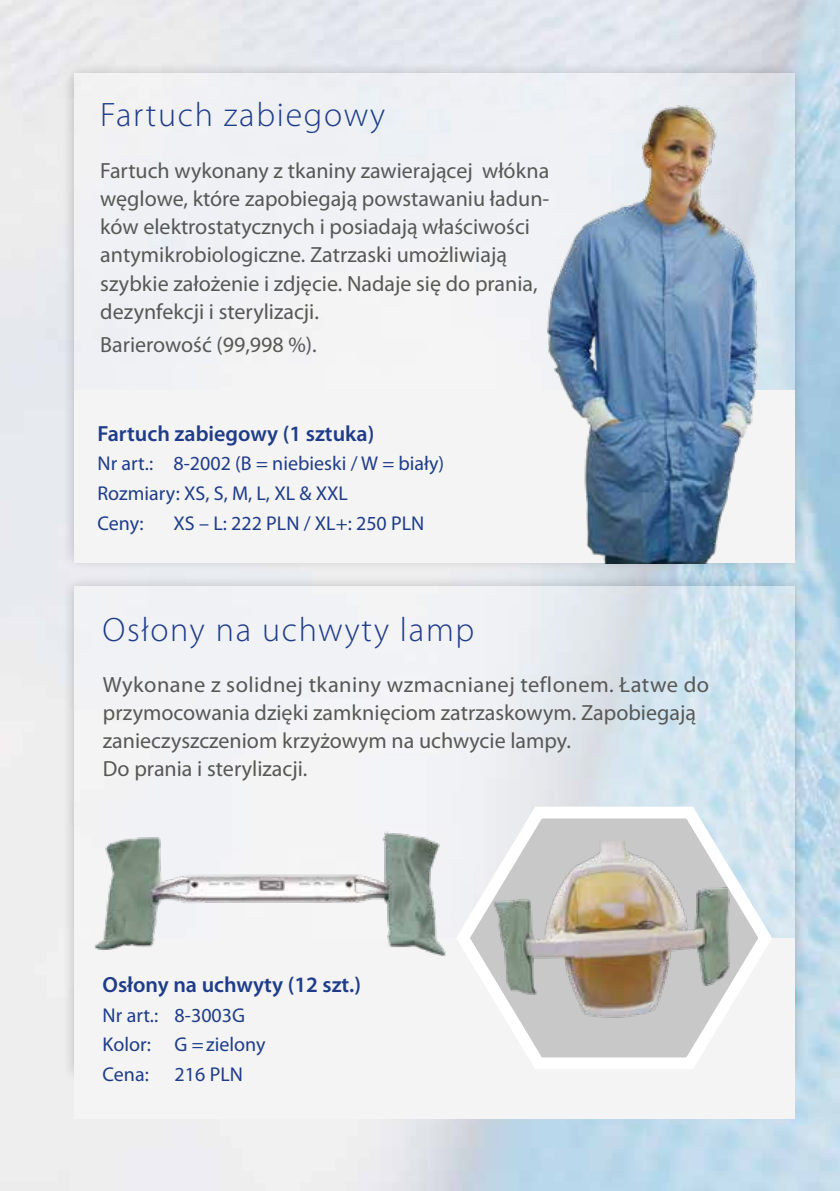
<style>
.page{position:relative;width:840px;height:1191px;background:#fff}
.page>*{position:absolute;margin:0;border:0;box-sizing:border-box;transform-origin:0 0}
.t1{font:300 34px "Myriad Pro";letter-spacing:.05em;color:#1f3c89}
.t2{font:22px/28px "Myriad Pro";color:#575756}
.t3{font:600 22px "Myriad Pro";color:#1f3c89}
.t4{font:20px/29.6px "Myriad Pro";color:#1f3c89}
</style>
<div class="page">
<div style="left:62px;top:575px;width:744px;height:509px;background:#000;opacity:.58"></div>
<svg style="left:74px;top:586px;width:720px;height:352px;fill:#f0f2f4"></svg>
<div style="left:74px;top:938px;width:720px;height:180px;background:#f4f4f4"></div>
<div style="left:62px;top:62px;width:744px;height:509px;background:#000;opacity:.58"></div>
<div style="left:74px;top:74px;width:720px;height:485px;background:#eff1f4"></div>
<div style="left:74px;top:390px;width:720px;height:173px;background:#f4f4f4"></div>
<img style="left:547px;top:78px;width:292px;height:485px">
<img style="left:94px;top:831px;width:354px;height:125px">
<svg style="left:449px;top:796px;width:329px;height:273px"></svg>
<h1 class="t1" style="left:100px;top:94px;width:286px">Fartuch zabiegowy</h1>
<p class="t2" style="left:100px;top:157px;width:450px">Fartuch wykonany z tkaniny zawierającej włókna węglowe, które zapobiegają powstawaniu ładun&shy;ków elektrostatycznych i posiadają właściwości antymikrobiologiczne. Zatrzaski umożliwiają szybkie założenie i zdjęcie. Nadaje się do prania, dezynfekcji i sterylizacji.</p>
<p class="t2" style="left:100px;top:330px;width:218px">Barierowość (99,998 %).</p>
<p class="t3" style="left:97px;top:419px;width:278px">Fartuch zabiegowy (1 sztuka)</p>
<p class="t4" style="left:97px;top:448px;width:348px">Nr art.: 8-2002 (B = niebieski / W = biały)<br>Rozmiary: XS, S, M, L, XL &amp; XXL<br>Ceny:</p>
<p class="t4" style="left:173px;top:508px;width:252px">XS – L: 222 PLN / XL+: 250 PLN</p>
<h1 class="t1" style="left:102px;top:609px;width:373px">Osłony na uchwyty lamp</h1>
<p class="t2" style="left:103px;top:670px;width:607px">Wykonane z solidnej tkaniny wzmacnianej teflonem. Łatwe do przymocowania dzięki zamknięciom zatrzaskowym. Zapobiegają zanieczyszczeniom krzyżowym na uchwycie lampy.<br>Do prania i sterylizacji.</p>
<p class="t3" style="left:102px;top:970px;width:260px">Osłony na uchwyty (12 szt.)</p>
<p class="t4" style="left:102px;top:999px;width:164px">Nr art.: 8-3003G<br>Kolor: G =zielony<br>Cena:</p>
<p class="t4" style="left:174px;top:1059px;width:70px">216 PLN</p>
</div>
